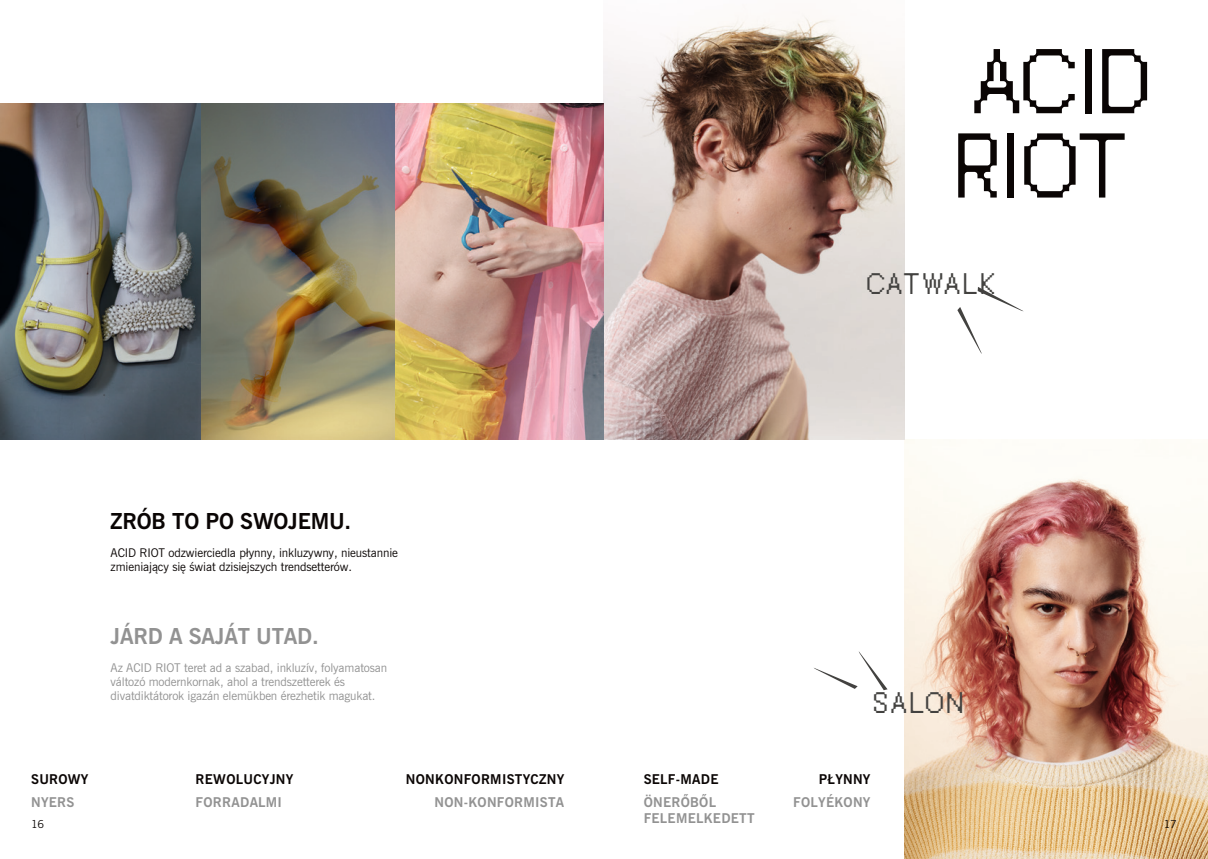
<style>
.page{position:relative;width:1208px;height:859px;background:#fff}
.page>*{position:absolute;margin:0;border:0;box-sizing:border-box;transform-origin:0 0}
.t1{font:77px/84.3px "FK Raster Grotesk Blended";letter-spacing:-.03em;color:#0a0504}
.t2{font:25px "FK Raster Grotesk Blended";letter-spacing:-.015em;color:#434240}
.t3{font:25px "FK Raster Grotesk Blended";letter-spacing:.025em;color:#434240}
.t4{font:700 22px "News Gothic";letter-spacing:-.01em;color:#0a0504}
.t5{font:700 22px "News Gothic";letter-spacing:-.01em;color:#929292}
.t6{font:700 13.5px/15.6px "News Gothic";letter-spacing:.02em;color:#929292}
.t7{font:700 13.5px "News Gothic";letter-spacing:.02em;color:#0a0504}
.t8{font:12px/14px "News Gothic";letter-spacing:-.01em;color:#929292}
.t9{font:12px/14px "News Gothic";letter-spacing:-.01em;color:#0a0504}
.t10{font:11px "Trade Gothic LT Std";color:#0a0504}
</style>
<div class="page">
<img style="left:0;top:103px;width:595px;height:336px">
<img style="left:904px;top:439px;width:304px;height:420px">
<img style="left:604px;top:15px;width:300px;height:424px">
<img style="left:595px;top:103px;width:9px;height:336px">
<svg style="left:814px;top:651px;width:73px;height:39px"></svg>
<svg style="left:957px;top:287px;width:66px;height:67px"></svg>
<h1 class="t1" style="left:951px;top:42px;width:203px">ACID<br>RIOT</h1>
<h3 class="t4" style="left:111px;top:507px;width:242px">ZRÓB TO PO SWOJEMU.</h3>
<p class="t9" style="left:111px;top:546px;width:289px">ACID RIOT odzwierciedla płynny, inkluzywny, nieustannie zmieniający się świat dzisiejszych trendsetterów.</p>
<h3 class="t5" style="left:111px;top:621px;width:210px">JÁRD A SAJÁT UTAD.</h3>
<p class="t8" style="left:111px;top:661px;width:278px">Az ACID RIOT teret ad a szabad, inkluzív, folyamatosan változó modernkornak, ahol a trendszetterek és divatdiktátorok igazán elemükben érezhetik magukat.</p>
<h2 class="t2" style="left:865px;top:267px;width:132px">CATWALK</h2>
<h2 class="t3" style="left:872px;top:686px;width:94px">SALON</h2>
<p class="t7" style="left:31px;top:770px;width:59px">SUROWY</p>
<p class="t7" style="left:196px;top:770px;width:99px">REWOLUCYJNY</p>
<p class="t7" style="left:406px;top:770px;width:160px">NONKONFORMISTYCZNY</p>
<p class="t7" style="left:643px;top:770px;width:76px">SELF-MADE</p>
<p class="t7" style="left:819px;top:770px;width:53px">PŁYNNY</p>
<p class="t6" style="left:31px;top:795px;width:45px">NYERS</p>
<p class="t6" style="left:196px;top:795px;width:88px">FORRADALMI</p>
<p class="t6" style="left:434px;top:795px;width:131px">NON-KONFORMISTA</p>
<p class="t6" style="left:643px;top:795px;width:112px">ÖNERŐBŐL<br>FELEMELKEDETT</p>
<p class="t6" style="left:793px;top:795px;width:79px">FOLYÉKONY</p>
<p class="t10" style="left:31px;top:817px;width:14px">16</p>
<p class="t10" style="left:1164px;top:817px;width:14px">17</p>
</div>
